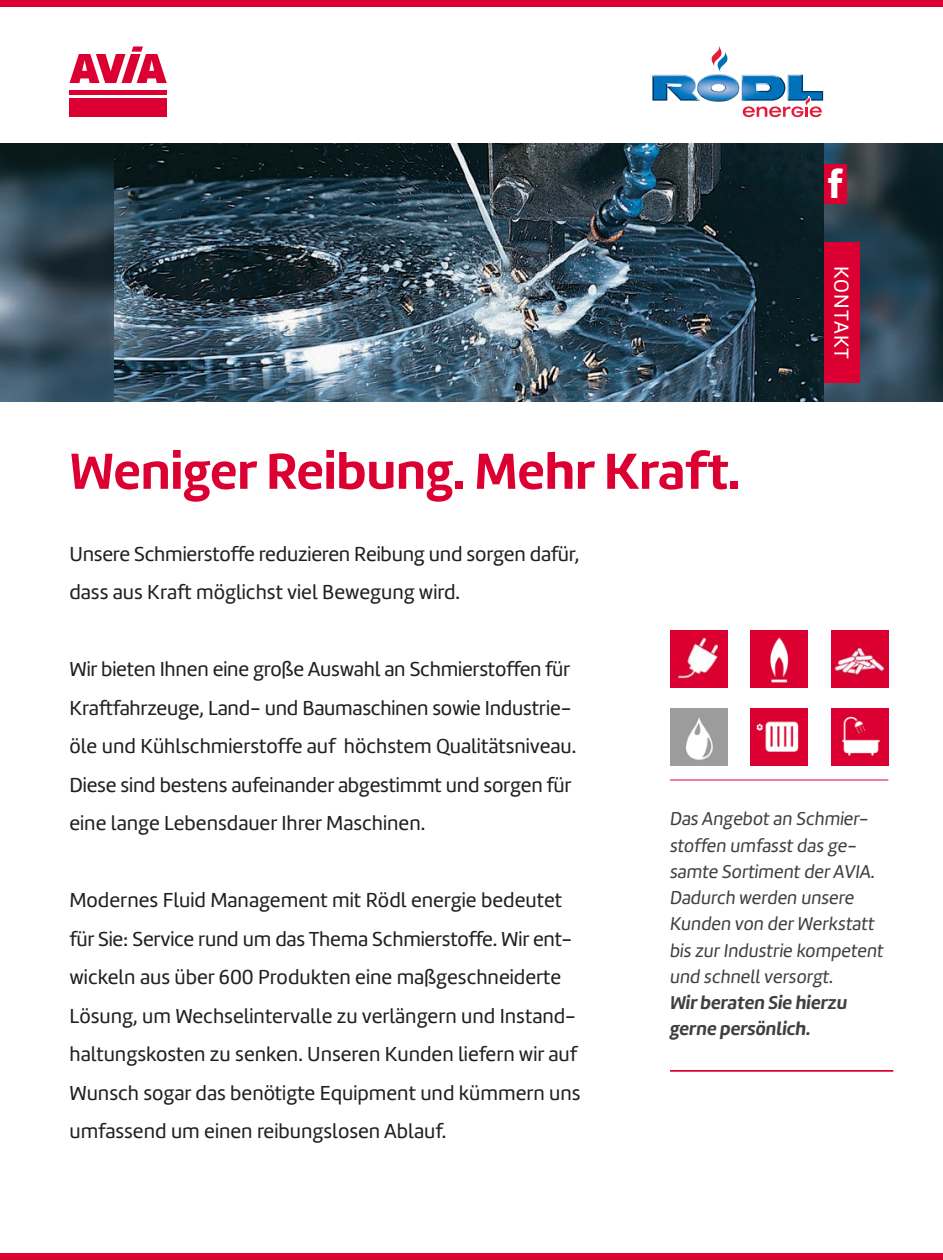
<style>
.page{position:relative;width:943px;height:1260px;background:#fff}
.page>*{position:absolute;margin:0;border:0;box-sizing:border-box;transform-origin:0 0}
.t1{font:700 52.5px "Marine";color:#db0031}
.t2{font:700 42px "Klavika";color:#fff}
.t3{font:21px/38.5px "Marine";color:#231f20}
.t4{font:21px "Marine";letter-spacing:.05em;color:#fff}
.t5{font:19.25px/26.2px "Marine Regular Oblicua";color:#404040}
.s1{font-family:"Marine Bold Oblicua"}
</style>
<div class="page">
<div style="left:0;top:0;width:943px;height:7px;background:#db0031"></div>
<div style="left:0;top:1253px;width:943px;height:7px;background:#db0031"></div>
<svg style="left:69px;top:47px;width:98px;height:36px"></svg>
<div style="left:70px;top:90px;width:97px;height:5px;background:#db0031"></div>
<div style="left:69px;top:99px;width:98px;height:18px;background:#db0031"></div>
<svg style="left:652px;top:46px;width:171px;height:71px"></svg>
<img style="left:823px;top:144px;width:120px;height:258px">
<img style="left:0;top:144px;width:114px;height:258px">
<hr style="left:670px;top:1070px;width:223px;height:2px;background:#db0031">
<hr style="left:670px;top:780px;width:218px;height:1px;background:#db0031">
<img style="left:114px;top:144px;width:709px;height:258px">
<div style="left:670px;top:708px;width:57px;height:58px;background:#9d9d9c"></div>
<img style="left:685px;top:717px;width:28px;height:43px">
<div style="left:670px;top:630px;width:57px;height:58px;background:#db0031"></div>
<img style="left:677px;top:636px;width:44px;height:45px">
<div style="left:750px;top:630px;width:58px;height:58px;background:#db0031"></div>
<img style="left:770px;top:637px;width:19px;height:46px">
<div style="left:750px;top:708px;width:58px;height:58px;background:#db0031"></div>
<img style="left:756px;top:721px;width:43px;height:31px">
<div style="left:830px;top:630px;width:58px;height:58px;background:#db0031"></div>
<img style="left:834px;top:646px;width:51px;height:30px">
<div style="left:830px;top:708px;width:58px;height:58px;background:#db0031"></div>
<img style="left:842px;top:716px;width:38px;height:40px">
<div style="left:823px;top:164px;width:23px;height:39px;background:#db0031"></div>
<div style="left:823px;top:242px;width:36px;height:140px;background:#db0031"></div>
<h2 class="t2" style="left:827px;top:154px;width:17px">f</h2>
<p class="t1" style="left:69px;top:437px;width:672px">Weniger Reibung. Mehr Kraft.</p>
<p class="t3" style="left:69px;top:534px;width:511px">Unsere Schmierstoffe reduzieren Reibung und sorgen dafür, dass aus Kraft möglichst viel Bewegung wird.</p>
<p class="t4" style="left:854px;top:266px;width:95px;rotate:90deg">KONTAKT</p>
<p class="t3" style="left:69px;top:650px;width:508px">Wir bieten Ihnen eine große Auswahl an Schmierstoffen für Kraftfahrzeuge, Land- und Baumaschinen sowie Industrie&shy;öle und Kühlschmierstoffe auf höchstem Qualitätsniveau.<br>Diese sind bestens aufeinander abgestimmt und sorgen für eine lange Lebensdauer Ihrer Maschinen.</p>
<p class="t3" style="left:69px;top:881px;width:512px">Modernes Fluid Management mit Rödl energie bedeutet für Sie: Service rund um das Thema Schmierstoffe. Wir ent&shy;wickeln aus über 600 Produkten eine maßgeschneiderte Lösung, um Wechselintervalle zu verlängern und Instand&shy;haltungskosten zu senken. Unseren Kunden liefern wir auf Wunsch sogar das benötigte Equipment und kümmern uns umfassend um einen reibungslosen Ablauf.</p>
<p class="t5" style="left:670px;top:806px;width:215px">Das Angebot an Schmier&shy;stoffen umfasst das ge&shy;samte Sortiment der AVIA.<br>Dadurch werden unsere<br>Kunden von der Werkstatt bis zur Industrie kompetent und schnell versorgt.<br><span class="s1">Wir beraten Sie hierzu gerne persönlich.</span></p>
</div>
